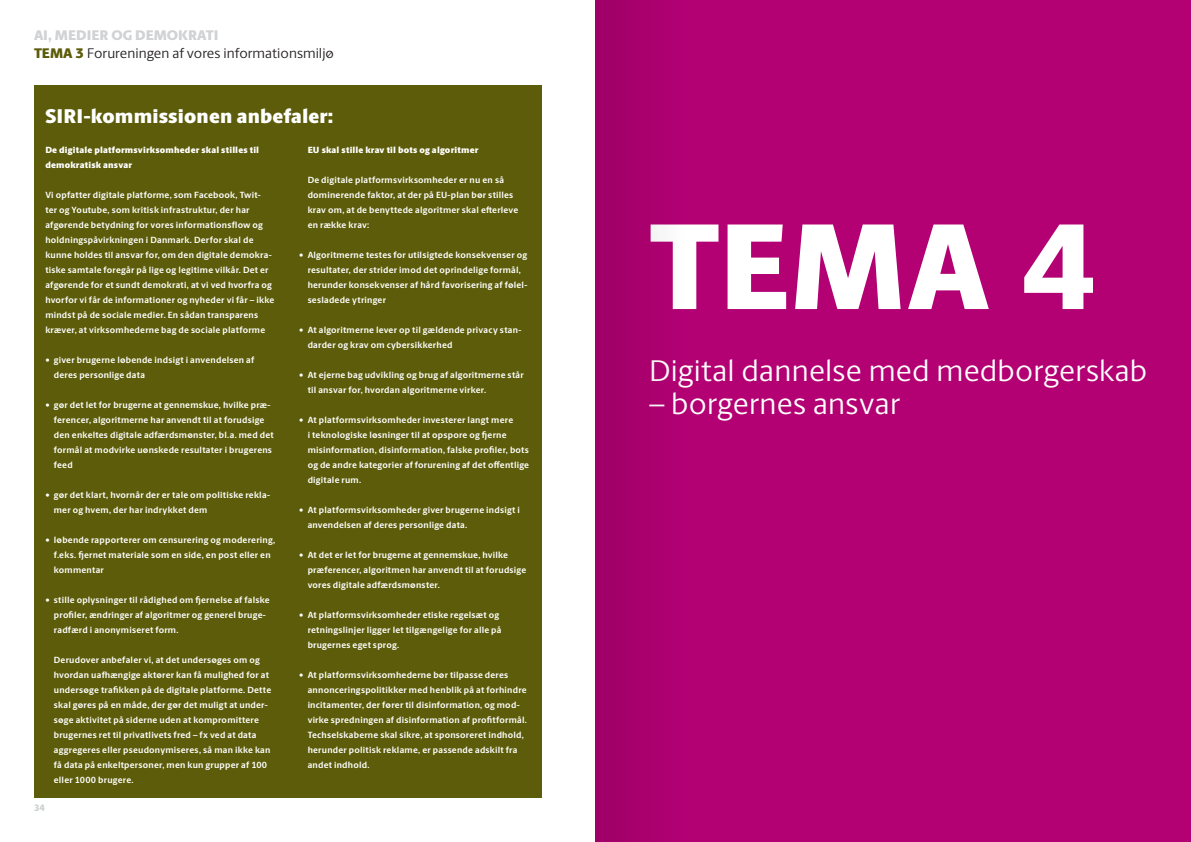
<style>
.page{position:relative;width:1191px;height:842px;background:#fff}
.page>*{position:absolute;margin:0;border:0;box-sizing:border-box;transform-origin:0 0}
.t1{font:800 122.5px "Berlingske Sans PRO";color:#fff}
.t2{font:30px "Berlingske Sans PRO";letter-spacing:.005em;color:#fff}
.t3{font:800 20px "Berlingske Sans PRO";letter-spacing:.005em;color:#fff}
.t4{font:14px "Berlingske Sans PRO";color:#231f20}
.t5{font:800 14px "Berlingske Sans PRO";color:#d1d2d4}
.t6{font:900 10px "Source Sans Pro";color:#ced3ce}
.t7{font:700 9px/15px "Berlingske Sans PRO";letter-spacing:.025em;color:#fff}
.t8{font:800 9px/15px "Berlingske Sans PRO";letter-spacing:.02em;color:#fff}
.s1{font-weight:800;color:#5c5c0a}
</style>
<div class="page">
<div style="left:595px;top:0;width:596px;height:842px;background:#b30174"></div>
<div style="left:34px;top:85px;width:507px;height:713px;background:#5c5c0a"></div>
<div style="left:595px;top:0;width:101px;height:842px;background:#a9006e"></div>
<h3 class="t5" style="left:34px;top:25px;width:186px">AI, MEDIER OG DEMOKRATI</h3>
<h3 class="t4" style="left:34px;top:44px;width:301px"><span class="s1">TEMA 3</span> Forureningen af vores informationsmiljø</h3>
<h3 class="t3" style="left:45px;top:101px;width:289px">SIRI-kommissionen anbefaler:</h3>
<p class="t8" style="left:45px;top:142px;width:215px">De digitale platformsvirksomheder skal stilles til demokratisk ansvar</p>
<p class="t7" style="left:45px;top:187px;width:230px">Vi opfatter digitale platforme, som Facebook, Twit&shy;ter og Youtube, som kritisk infrastruktur, der har afgørende betydning for vores informationsflow og holdningspåvirkningen i Danmark. Derfor skal de kunne holdes til ansvar for, om den digitale demokra&shy;tiske samtale foregår på lige og legitime vilkår. Det er afgørende for et sundt demokrati, at vi ved hvorfra og hvorfor vi får de informationer og nyheder vi får – ikke mindst på de sociale medier. En sådan transparens kræver, at virksomhederne bag de sociale platforme</p>
<p class="t7" style="left:54px;top:352px;width:202px;text-indent:-9px">• giver brugerne løbende indsigt i anvendelsen af deres personlige data</p>
<p class="t7" style="left:54px;top:397px;width:221px;text-indent:-9px">• gør det let for brugerne at gennemskue, hvilke præ&shy;ferencer, algoritmerne har anvendt til at forudsige den enkeltes digitale adfærdsmønster, bl.a. med det formål at modvirke uønskede resultater i brugerens feed</p>
<p class="t7" style="left:54px;top:487px;width:218px;text-indent:-9px">• gør det klart, hvornår der er tale om politiske rekla&shy;mer og hvem, der har indrykket dem</p>
<p class="t7" style="left:54px;top:532px;width:223px;text-indent:-9px">• løbende rapporterer om censurering og moderering, f.eks. fjernet materiale som en side, en post eller en kommentar</p>
<p class="t7" style="left:54px;top:592px;width:217px;text-indent:-9px">• stille oplysninger til rådighed om fjernelse af falske profiler, ændringer af algoritmer og generel bruge&shy;radfærd i anonymiseret form.</p>
<p class="t7" style="left:54px;top:652px;width:219px">Derudover anbefaler vi, at det undersøges om og hvordan uafhængige aktører kan få mulighed for at undersøge trafikken på de digitale platforme. Dette skal gøres på en måde, der gør det muligt at under&shy;søge aktivitet på siderne uden at kompromittere brugernes ret til privatlivets fred – fx ved at data aggregeres eller pseudonymiseres, så man ikke kan få data på enkeltpersoner, men kun grupper af 100 eller 1000 brugere.</p>
<p class="t8" style="left:308px;top:142px;width:172px">EU skal stille krav til bots og algoritmer</p>
<p class="t7" style="left:308px;top:172px;width:212px">De digitale platformsvirksomheder er nu en så dominerende faktor, at der på EU-plan bør stilles krav om, at de benyttede algoritmer skal efterleve en række krav:</p>
<p class="t7" style="left:308px;top:247px;width:221px;text-indent:-9px">• Algoritmerne testes for utilsigtede konsekvenser og resultater, der strider imod det oprindelige formål, herunder konsekvenser af hård favorisering af følel&shy;sesladede ytringer</p>
<p class="t7" style="left:308px;top:322px;width:215px;text-indent:-9px">• At algoritmerne lever op til gældende privacy stan&shy;darder og krav om cybersikkerhed</p>
<p class="t7" style="left:308px;top:367px;width:218px;text-indent:-9px">• At ejerne bag udvikling og brug af algoritmerne står til ansvar for, hvordan algoritmerne virker.</p>
<p class="t7" style="left:308px;top:412px;width:223px;text-indent:-9px">• At platformsvirksomheder investerer langt mere<br>i teknologiske løsninger til at opspore og fjerne misinformation, disinformation, falske profiler, bots og de andre kategorier af forurening af det offentlige digitale rum.</p>
<p class="t7" style="left:308px;top:502px;width:214px;text-indent:-9px">• At platformsvirksomheder giver brugerne indsigt i anvendelsen af deres personlige data.</p>
<p class="t7" style="left:308px;top:547px;width:220px;text-indent:-9px">• At det er let for brugerne at gennemskue, hvilke præferencer, algoritmen har anvendt til at forudsige vores digitale adfærdsmønster.</p>
<p class="t7" style="left:308px;top:607px;width:195px;text-indent:-9px">• At platformsvirksomheder etiske regelsæt og retningslinjer ligger let tilgængelige for alle på brugernes eget sprog.</p>
<p class="t7" style="left:308px;top:667px;width:221px;text-indent:-9px">• At platformsvirksomhederne bør tilpasse deres annonceringspolitikker med henblik på at forhindre incitamenter, der fører til disinformation, og mod&shy;virke spredningen af disinformation af profitformål.<br>Techselskaberne skal sikre, at sponsoreret indhold, herunder politisk reklame, er passende adskilt fra andet indhold.</p>
<p class="t6" style="left:34px;top:801px;width:12px">34</p>
<h1 class="t1" style="left:649px;top:175px;width:448px">TEMA 4</h1>
<h2 class="t2" style="left:649px;top:350px;width:499px">Digital dannelse med medborgerskab</h2>
<h2 class="t2" style="left:649px;top:383px;width:252px">– borgernes ansvar</h2>
</div>
